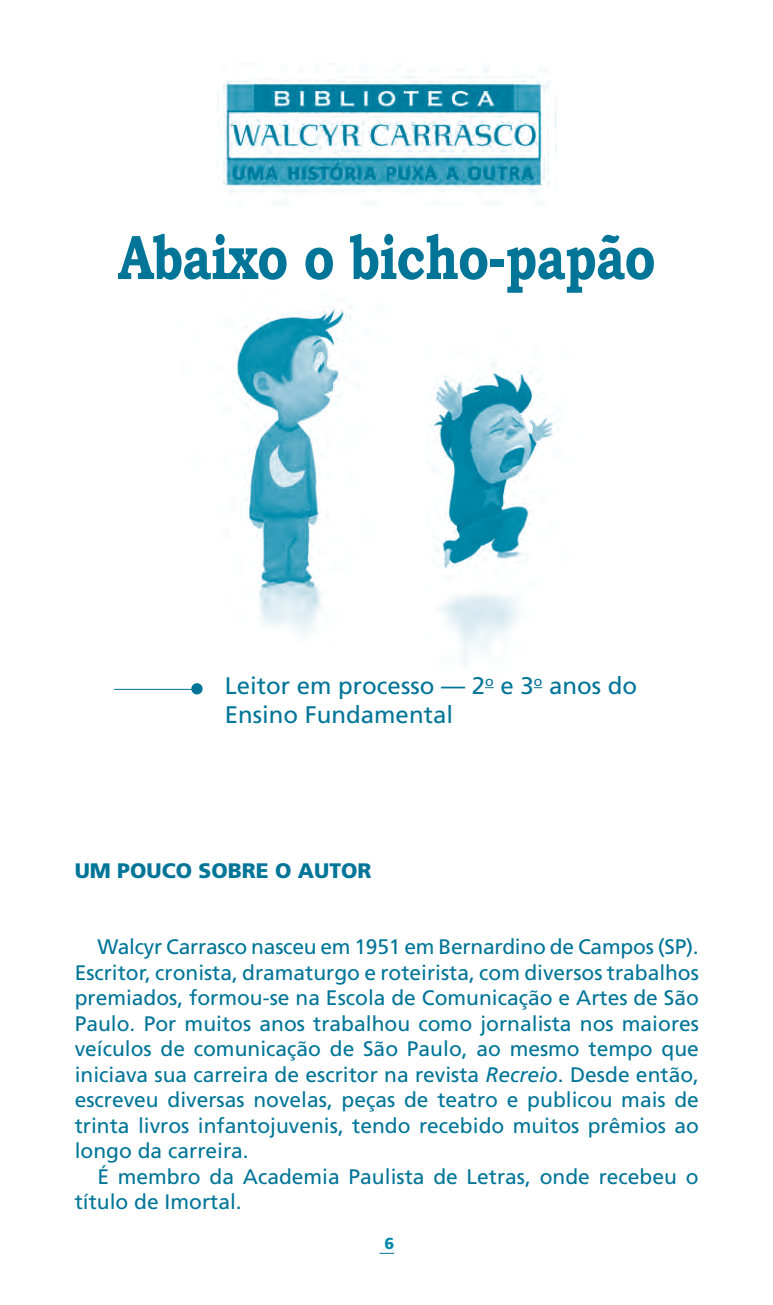
<style>
.page{position:relative;width:773px;height:1305px;background:#fff}
.page>*{position:absolute;margin:0;border:0;box-sizing:border-box;transform-origin:0 0}
.t1{font:700 63px "Bookman Old Style";letter-spacing:-.02em;color:#007598;scale:.8 1}
.t2{font:24px/28.8px "Frutiger LT Std";color:#007598}
.t3{font:21px "Frutiger";color:#007598}
.t4{font:900 21px "Frutiger";color:#007598}
.t5{font:900 16px "Frutiger LT Std";color:#0089aa}
.s1{font-style:italic}
</style>
<div class="page">
<img style="left:199px;top:307px;width:354px;height:380px">
<svg style="left:379px;top:1253px;width:15px;height:1px"></svg>
<hr style="left:114px;top:689px;width:85px;height:1px;background:#007598">
<div style="left:191px;top:683px;width:11px;height:11px;background:#007598;border-radius:50%"></div>
<img style="left:217px;top:63px;width:339px;height:142px">
<p class="t1" style="left:118px;top:220px;width:673px">Abaixo o bicho-papão</p>
<p class="t2" style="left:225px;top:672px;width:413px">Leitor em processo — 2<sup>o</sup> e 3<sup>o</sup> anos do<br>Ensino Fundamental</p>
<p class="t4" style="left:75px;top:858px;width:298px">UM POUCO SOBRE O AUTOR</p>
<p class="t3" style="left:97px;top:935px;width:602px">Walcyr Carrasco nasceu em 1951 em Bernardino de Campos (SP).</p>
<p class="t3" style="left:75px;top:960px;width:625px">Escritor, cronista, dramaturgo e roteirista, com diversos trabalhos</p>
<p class="t3" style="left:75px;top:986px;width:625px">premiados, formou-se na Escola de Comunicação e Artes de São</p>
<p class="t3" style="left:75px;top:1011px;width:625px">Paulo. Por muitos anos trabalhou como jornalista nos maiores</p>
<p class="t3" style="left:75px;top:1036px;width:625px">veículos de comunicação de São Paulo, ao mesmo tempo que</p>
<p class="t3" style="left:75px;top:1062px;width:625px">iniciava sua carreira de escritor na revista <span class="s1">Recreio</span>. Desde então,</p>
<p class="t3" style="left:75px;top:1087px;width:625px">escreveu diversas novelas, peças de teatro e publicou mais de</p>
<p class="t3" style="left:75px;top:1113px;width:625px">trinta livros infantojuvenis, tendo recebido muitos prêmios ao</p>
<p class="t3" style="left:75px;top:1138px;width:175px">longo da carreira.</p>
<p class="t3" style="left:97px;top:1164px;width:602px">É membro da Academia Paulista de Letras, onde recebeu o</p>
<p class="t3" style="left:75px;top:1189px;width:168px">título de Imortal.</p>
<p class="t5" style="left:384px;top:1234px;width:11px">6</p>
</div>
